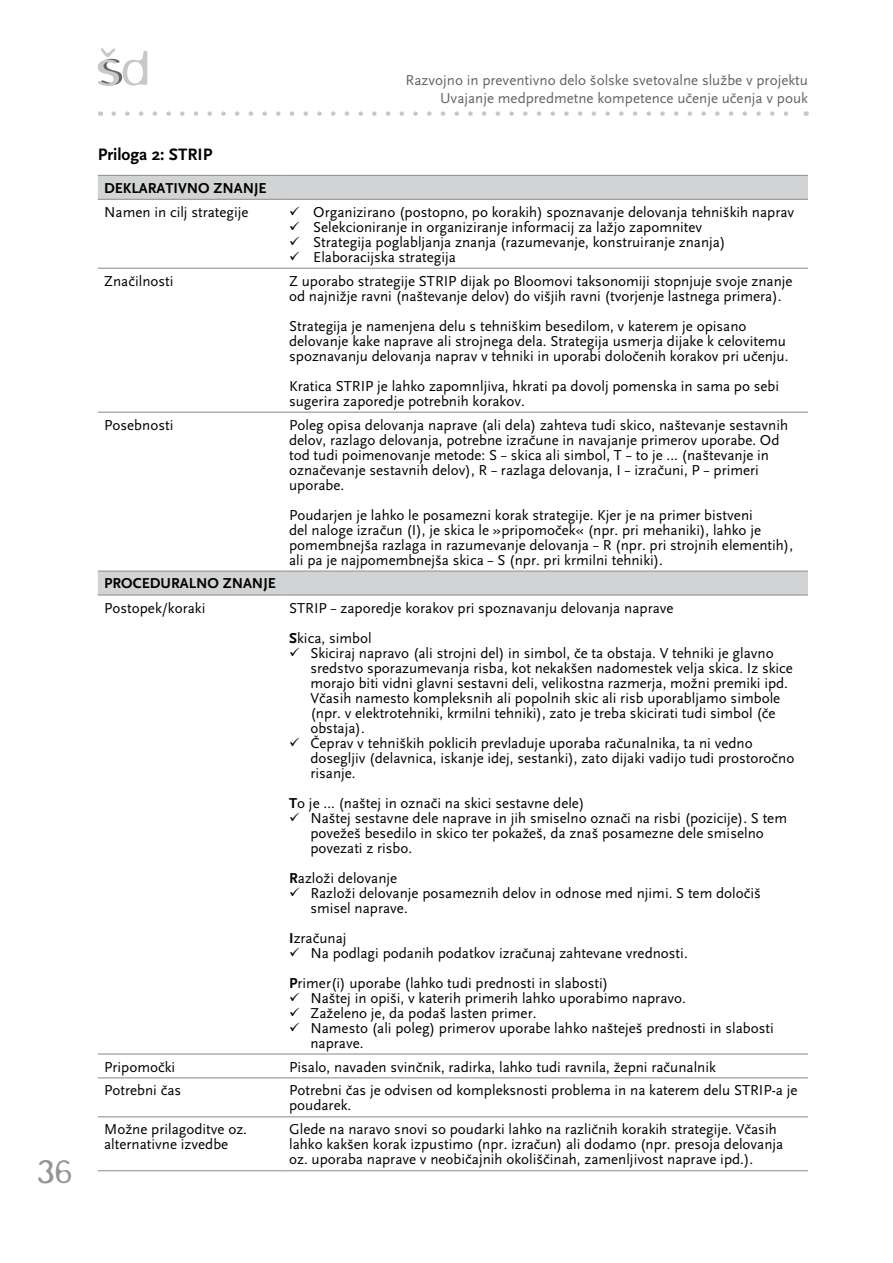
<style>
.page{position:relative;width:893px;height:1263px;background:#fff}
.page>*{position:absolute;margin:0;border:0;box-sizing:border-box;transform-origin:0 0}
.t1{font:300 37.5px "Blur";color:#939598}
.t2{font:700 17.25px "AE Scala Sans";color:#000}
.t3{font:15px/15px "AE Scala Sans";color:#000}
.t4{font:15px/18px "AE Scala Sans";color:#636466;text-align:right}
.t5{font:700 15px "AE Scala Sans";color:#000}
.s1{font-weight:700}
</style>
<div class="page">
<svg style="left:98px;top:48px;width:49px;height:38px"></svg>
<svg style="left:114px;top:111px;width:675px;height:5px"></svg>
<svg style="left:98px;top:176px;width:710px;height:418px"></svg>
<hr style="left:98px;top:175px;width:185px;height:1px;background:#939598">
<hr style="left:283px;top:175px;width:525px;height:1px;background:#939598">
<hr style="left:98px;top:199px;width:185px;height:1px;background:#939598">
<hr style="left:283px;top:199px;width:525px;height:1px;background:#939598">
<hr style="left:98px;top:268px;width:185px;height:1px;background:#939598">
<hr style="left:283px;top:268px;width:525px;height:1px;background:#939598">
<hr style="left:98px;top:412px;width:185px;height:1px;background:#939598">
<hr style="left:283px;top:412px;width:525px;height:1px;background:#939598">
<hr style="left:98px;top:570px;width:185px;height:2px;background:#939598">
<hr style="left:283px;top:570px;width:525px;height:2px;background:#939598">
<hr style="left:98px;top:594px;width:185px;height:2px;background:#939598">
<hr style="left:283px;top:594px;width:525px;height:2px;background:#939598">
<hr style="left:98px;top:1053px;width:185px;height:1px;background:#939598">
<hr style="left:283px;top:1053px;width:525px;height:1px;background:#939598">
<hr style="left:98px;top:1077px;width:185px;height:1px;background:#939598">
<hr style="left:283px;top:1077px;width:525px;height:1px;background:#939598">
<hr style="left:98px;top:1116px;width:185px;height:1px;background:#939598">
<hr style="left:283px;top:1116px;width:525px;height:1px;background:#939598">
<hr style="left:98px;top:1170px;width:185px;height:1px;background:#939598">
<hr style="left:283px;top:1170px;width:525px;height:1px;background:#939598">
<h1 class="t1" style="left:36px;top:1151px;width:37px">36</h1>
<p class="t4" style="left:406px;top:71px;width:404px">Razvojno in preventivno delo šolske svetovalne službe v projektu<br>Uvajanje medpredmetne kompetence učenje učenja v pouk</p>
<p class="t2" style="left:98px;top:145px;width:116px">Priloga 2: STRIP</p>
<p class="t5" style="left:104px;top:180px;width:164px">DEKLARATIVNO ZNANJE</p>
<p class="t3" style="left:104px;top:205px;width:146px">Namen in cilj strategije</p>
<p class="t3" style="left:289px;top:205px;width:507px">✓ Organizirano (postopno, po korakih) spoznavanje delovanja tehniških naprav</p>
<p class="t3" style="left:289px;top:220px;width:415px">✓ Selekcioniranje in organiziranje informacij za lažjo zapomnitev</p>
<p class="t3" style="left:289px;top:235px;width:438px">✓ Strategija poglabljanja znanja (razumevanje, konstruiranje znanja)</p>
<p class="t3" style="left:289px;top:250px;width:168px">✓ Elaboracijska strategija</p>
<p class="t3" style="left:104px;top:274px;width:71px">Značilnosti</p>
<p class="t3" style="left:289px;top:274px;width:505px">Z uporabo strategije STRIP dijak po Bloomovi taksonomiji stopnjuje svoje znanje od najnižje ravni (naštevanje delov) do višjih ravni (tvorjenje lastnega primera).</p>
<p class="t3" style="left:289px;top:319px;width:501px">Strategija je namenjena delu s tehniškim besedilom, v katerem je opisano delovanje kake naprave ali strojnega dela. Strategija usmerja dijake k celovitemu spoznavanju delovanja naprav v tehniki in uporabi določenih korakov pri učenju.</p>
<p class="t3" style="left:289px;top:379px;width:492px">Kratica STRIP je lahko zapomnljiva, hkrati pa dovolj pomenska in sama po sebi sugerira zaporedje potrebnih korakov.</p>
<p class="t3" style="left:104px;top:418px;width:71px">Posebnosti</p>
<p class="t3" style="left:289px;top:418px;width:500px">Poleg opisa delovanja naprave (ali dela) zahteva tudi skico, naštevanje sestavnih delov, razlago delovanja, potrebne izračune in navajanje primerov uporabe. Od tod tudi poimenovanje metode: S – skica ali simbol, T – to je ... (naštevanje in označevanje sestavnih delov), R – razlaga delovanja, I – izračuni, P – primeri uporabe.</p>
<p class="t3" style="left:289px;top:508px;width:505px">Poudarjen je lahko le posamezni korak strategije. Kjer je na primer bistveni<br>del naloge izračun (I), je skica le »pripomoček« (npr. pri mehaniki), lahko je pomembnejša razlaga in razumevanje delovanja – R (npr. pri strojnih elementih), ali pa je najpomembnejša skica – S (npr. pri krmilni tehniki).</p>
<p class="t5" style="left:104px;top:575px;width:173px">PROCEDURALNO ZNANJE</p>
<p class="t3" style="left:104px;top:600px;width:103px">Postopek/koraki</p>
<p class="t3" style="left:289px;top:593px;width:386px;line-height:30px">STRIP – zaporedje korakov pri spoznavanju delovanja naprave<br><span class="s1">S</span>kica, simbol</p>
<p class="t3" style="left:310px;top:645px;width:484px;text-indent:-21px">✓ Skiciraj napravo (ali strojni del) in simbol, če ta obstaja. V tehniki je glavno sredstvo sporazumevanja risba, kot nekakšen nadomestek velja skica. Iz skice morajo biti vidni glavni sestavni deli, velikostna razmerja, možni premiki ipd.<br>Včasih namesto kompleksnih ali popolnih skic ali risb uporabljamo simbole (npr. v elektrotehniki, krmilni tehniki), zato je treba skicirati tudi simbol (če obstaja).</p>
<p class="t3" style="left:310px;top:735px;width:486px;text-indent:-21px">✓ Čeprav v tehniških poklicih prevladuje uporaba računalnika, ta ni vedno dosegljiv (delavnica, iskanje idej, sestanki), zato dijaki vadijo tudi prostoročno risanje.</p>
<p class="t3" style="left:289px;top:795px;width:297px"><span class="s1">T</span>o je … (naštej in označi na skici sestavne dele)</p>
<p class="t3" style="left:310px;top:810px;width:478px;text-indent:-21px">✓ Naštej sestavne dele naprave in jih smiselno označi na risbi (pozicije). S tem povežeš besedilo in skico ter pokažeš, da znaš posamezne dele smiselno povezati z risbo.</p>
<p class="t3" style="left:289px;top:870px;width:110px"><span class="s1">R</span>azloži delovanje</p>
<p class="t3" style="left:310px;top:885px;width:452px;text-indent:-21px">✓ Razloži delovanje posameznih delov in odnose med njimi. S tem določiš smisel naprave.</p>
<p class="t3" style="left:289px;top:930px;width:59px"><span class="s1">I</span>zračunaj</p>
<p class="t3" style="left:289px;top:938px;width:400px;line-height:30px">✓ Na podlagi podanih podatkov izračunaj zahtevane vrednosti.<br><span class="s1">P</span>rimer(i) uporabe (lahko tudi prednosti in slabosti)</p>
<p class="t3" style="left:289px;top:990px;width:398px">✓ Naštej in opiši, v katerih primerih lahko uporabimo napravo.</p>
<p class="t3" style="left:289px;top:1005px;width:249px">✓ Zaželeno je, da podaš lasten primer.</p>
<p class="t3" style="left:310px;top:1020px;width:465px;text-indent:-21px">✓ Namesto (ali poleg) primerov uporabe lahko našteješ prednosti in slabosti naprave.</p>
<p class="t3" style="left:104px;top:1059px;width:73px">Pripomočki</p>
<p class="t3" style="left:289px;top:1059px;width:428px">Pisalo, navaden svinčnik, radirka, lahko tudi ravnila, žepni računalnik</p>
<p class="t3" style="left:104px;top:1083px;width:79px">Potrebni čas</p>
<p class="t3" style="left:289px;top:1083px;width:510px">Potrebni čas je odvisen od kompleksnosti problema in na katerem delu STRIP-a je poudarek.</p>
<p class="t3" style="left:104px;top:1122px;width:144px">Možne prilagoditve oz. alternativne izvedbe</p>
<p class="t3" style="left:289px;top:1122px;width:496px">Glede na naravo snovi so poudarki lahko na različnih korakih strategije. Včasih lahko kakšen korak izpustimo (npr. izračun) ali dodamo (npr. presoja delovanja oz. uporaba naprave v neobičajnih okoliščinah, zamenljivost naprave ipd.).</p>
</div>
